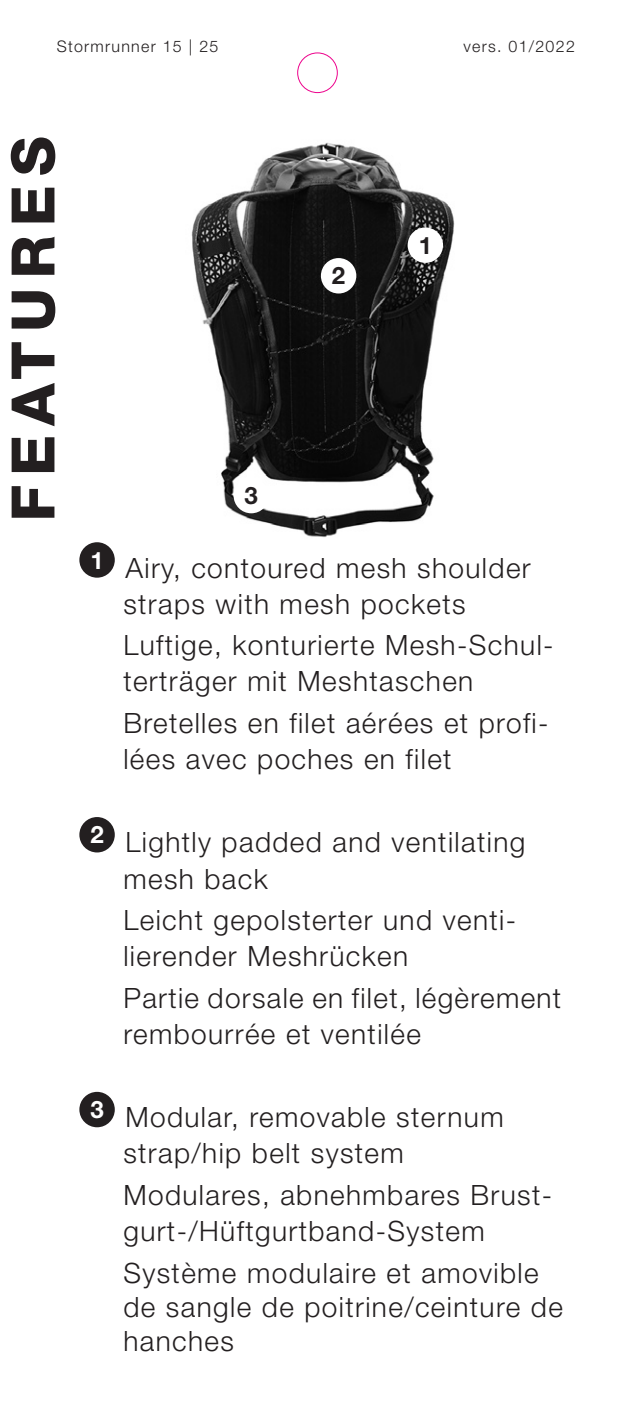
<style>
.page{position:relative;width:635px;height:1418px;background:#fff}
.page>*{position:absolute;margin:0;border:0;box-sizing:border-box;transform-origin:0 0}
.Titel_vertical{font:800 60px "Helvetica Neue LT";letter-spacing:.15em;color:#231f20}
.Bulletpoints_Numerie{font:300 28px/36px "Helvetica Neue LT";letter-spacing:.05em;color:#231f20}
.t1{font:700 24px "Helvetica Neue LT";color:#fff}
.t2{font:700 24px "Helvetica Neue LT";color:#231f20}
.t3{font:300 16px "Helvetica Neue LT";letter-spacing:.08em;color:#231f20}
</style>
<div class="page">
<img style="left:191px;top:142px;width:264px;height:396px">
<div style="left:79px;top:542px;width:36px;height:35px;background:#231f20;border-radius:50%"></div>
<div style="left:79px;top:817px;width:36px;height:35px;background:#231f20;border-radius:50%"></div>
<div style="left:79px;top:1091px;width:36px;height:36px;background:#231f20;border-radius:50%"></div>
<div style="left:321px;top:258px;width:35px;height:35px;background:#fff;border-radius:50%"></div>
<div style="left:408px;top:227px;width:35px;height:36px;background:#fff;border-radius:50%"></div>
<div style="left:234px;top:478px;width:35px;height:35px;background:#fff;border-radius:50%"></div>
<div style="left:297px;top:52px;width:41px;height:41px;border:1px solid #ed028c;border-radius:50%"></div>
<p class="t3" style="left:57px;top:37px;width:163px">Stormrunner 15 | 25</p>
<p class="t3" style="left:463px;top:37px;width:113px">vers. 01/2022</p>
<p class="Titel_vertical" style="left:-3px;top:521px;width:387px;rotate:-90deg">FEATURES</p>
<p class="t2" style="left:332px;top:261px;width:15px">2</p>
<p class="t2" style="left:419px;top:230px;width:15px">1</p>
<p class="t2" style="left:245px;top:481px;width:15px">3</p>
<p class="t1" style="left:90px;top:545px;width:15px">1</p>
<p class="Bulletpoints_Numerie" style="left:123px;top:549px;width:409px">Airy, contoured mesh shoulder straps with mesh pockets</p>
<p class="Bulletpoints_Numerie" style="left:123px;top:627px;width:432px">Luftige, konturierte Mesh-Schul&shy;terträger mit Meshtaschen</p>
<p class="Bulletpoints_Numerie" style="left:123px;top:704px;width:427px">Bretelles en filet aérées et profi&shy;lées avec poches en filet</p>
<p class="t1" style="left:90px;top:820px;width:15px">2</p>
<p class="Bulletpoints_Numerie" style="left:123px;top:824px;width:403px">Lightly padded and ventilating mesh back</p>
<p class="Bulletpoints_Numerie" style="left:123px;top:901px;width:394px">Leicht gepolsterter und venti&shy;lierender Meshrücken</p>
<p class="Bulletpoints_Numerie" style="left:123px;top:979px;width:439px">Partie dorsale en filet, légèrement rembourrée et ventilée</p>
<p class="t1" style="left:90px;top:1094px;width:15px">3</p>
<p class="Bulletpoints_Numerie" style="left:123px;top:1098px;width:382px">Modular, removable sternum strap/hip belt system</p>
<p class="Bulletpoints_Numerie" style="left:123px;top:1176px;width:430px">Modulares, abnehmbares Brust&shy;gurt-/Hüftgurtband-System</p>
<p class="Bulletpoints_Numerie" style="left:123px;top:1255px;width:441px;line-height:34px">Système modulaire et amovible de sangle de poitrine/ceinture de hanches</p>
</div>
